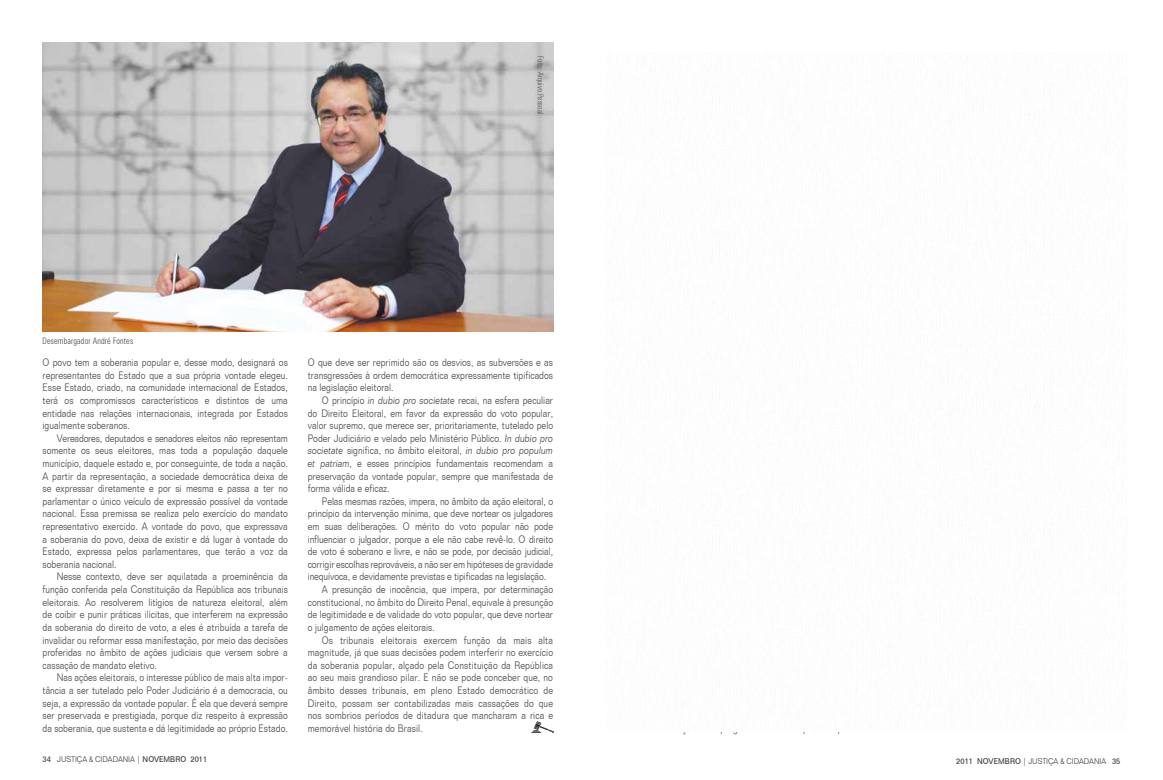
<style>
.page{position:relative;width:1163px;height:780px;background:#fff}
.page>*{position:absolute;margin:0;border:0;box-sizing:border-box;transform-origin:0 0}
.t1{font:300 10.5px/12.6px "Folio BT";color:#4d4d4f;text-align:justify;scale:.85 1}
.t2{font:300 condensed 9px "Zurich BT";letter-spacing:.02em;color:#414042;scale:.9 1}
.t3{font:300 8px "Folio BT";color:#414042;scale:.9 1}
.t4{font:300 condensed 8px "Zurich BT";letter-spacing:.015em;color:#58595b;scale:.9 1}
.s1{font-weight:500}
.s2{font-style:italic}
</style>
<div class="page">
<img style="left:43px;top:43px;width:510px;height:289px">
<img style="left:532px;top:721px;width:21px;height:11px">
<p class="t4" style="left:545px;top:56px;width:66px;rotate:90deg">Foto: Arquivo Pessoal</p>
<p class="t2" style="left:43px;top:335px;width:102px">Desembargador André Fontes</p>
<p class="t1" style="left:43px;top:356px;width:290px">O povo tem a soberania popular e, desse modo, designará os representantes do Estado que a sua própria vontade elegeu.<br>Esse Estado, criado, na comunidade internacional de Estados, terá os compromissos característicos e distintos de uma entidade nas relações internacionais, integrada por Estados igualmente soberanos.</p>
<p class="t1" style="left:43px;top:431px;width:290px;text-indent:14px">Vereadores, deputados e senadores eleitos não representam somente os seus eleitores, mas toda a população daquele município, daquele estado e, por conseguinte, de toda a nação.<br>A partir da representação, a sociedade democrática deixa de se expressar diretamente e por si mesma e passa a ter no parlamentar o único veículo de expressão possível da vontade nacional. Essa premissa se realiza pelo exercício do mandato representativo exercido. A vontade do povo, que expressava a soberania do povo, deixa de existir e dá lugar à vontade do Estado, expressa pelos parlamentares, que terão a voz da soberania nacional.</p>
<p class="t1" style="left:43px;top:570px;width:290px;text-indent:14px">Nesse contexto, deve ser aquilatada a proeminência da função conferida pela Constituição da República aos tribunais eleitorais. Ao resolverem litígios de natureza eleitoral, além de coibir e punir práticas ilícitas, que interferem na expressão da soberania do direito de voto, a eles é atribuída a tarefa de invalidar ou reformar essa manifestação, por meio das decisões proferidas no âmbito de ações judiciais que versem sobre a cassação de mandato eletivo.</p>
<p class="t1" style="left:43px;top:671px;width:290px;text-align:left;text-indent:14px">Nas ações eleitorais, o interesse público de mais alta impor&shy;tância a ser tutelado pelo Poder Judiciário é a democracia, ou seja, a expressão da vontade popular. É ela que deverá sempre ser preservada e prestigiada, porque diz respeito à expressão da soberania, que sustenta e dá legitimidade ao próprio Estado.</p>
<p class="t3" style="left:43px;top:754px;width:184px"><span class="s1">34</span> JUSTIÇA &amp; CIDADANIA | <span class="s1">NOVEMBRO 2011</span></p>
<p class="t1" style="left:308px;top:356px;width:290px">O que deve ser reprimido são os desvios, as subversões e as transgressões à ordem democrática expressamente tipificados na legislação eleitoral.</p>
<p class="t1" style="left:308px;top:394px;width:290px;text-indent:14px">O princípio <span class="s2">in dubio pro societate</span> recai, na esfera peculiar do Direito Eleitoral, em favor da expressão do voto popular, valor supremo, que merece ser, prioritariamente, tutelado pelo Poder Judiciário e velado pelo Ministério Público. <span class="s2">In dubio pro societate</span> significa, no âmbito eleitoral, <span class="s2">in dubio pro populum et patriam</span>, e esses princípios fundamentais recomendam a preservação da vontade popular, sempre que manifestada de forma válida e eficaz.</p>
<p class="t1" style="left:322px;top:494px;width:273px">Pelas mesmas razões, impera, no âmbito da ação eleitoral, o</p>
<p class="t1" style="left:308px;top:507px;width:290px">princípio da intervenção mínima, que deve nortear os julgadores</p>
<p class="t1" style="left:308px;top:520px;width:290px">em suas deliberações. O mérito do voto popular não pode</p>
<p class="t1" style="left:308px;top:532px;width:290px">influenciar o julgador, porque a ele não cabe revê-lo. O direito</p>
<p class="t1" style="left:308px;top:545px;width:290px">de voto é soberano e livre, e não se pode, por decisão judicial,</p>
<p class="t1" style="left:308px;top:557px;width:290px">corrigir escolhas reprováveis, a não ser em hipóteses de gravidade</p>
<p class="t1" style="left:308px;top:570px;width:282px">inequívoca, e devidamente previstas e tipificadas na legislação.</p>
<p class="t1" style="left:322px;top:583px;width:273px">A presunção de inocência, que impera, por determinação</p>
<p class="t1" style="left:308px;top:595px;width:290px">constitucional, no âmbito do Direito Penal, equivale à presunção</p>
<p class="t1" style="left:308px;top:608px;width:290px">de legitimidade e de validade do voto popular, que deve nortear</p>
<p class="t1" style="left:308px;top:620px;width:151px">o julgamento de ações eleitorais.</p>
<p class="t1" style="left:322px;top:633px;width:273px">Os tribunais eleitorais exercem função da mais alta</p>
<p class="t1" style="left:308px;top:646px;width:290px">magnitude, já que suas decisões podem interferir no exercício</p>
<p class="t1" style="left:308px;top:658px;width:290px">da soberania popular, alçado pela Constituição da República</p>
<p class="t1" style="left:308px;top:671px;width:290px">ao seu mais grandioso pilar. E não se pode conceber que, no</p>
<p class="t1" style="left:308px;top:683px;width:290px">âmbito desses tribunais, em pleno Estado democrático de</p>
<p class="t1" style="left:308px;top:696px;width:290px">Direito, possam ser contabilizadas mais cassações do que</p>
<p class="t1" style="left:308px;top:709px;width:290px">nos sombrios períodos de ditadura que mancharam a rica e</p>
<p class="t1" style="left:308px;top:721px;width:137px">memorável história do Brasil.</p>
<p class="t3" style="left:956px;top:756px;width:184px"><span class="s1">2011 NOVEMBRO</span> | JUSTIÇA &amp; CIDADANIA <span class="s1">35</span></p>
</div>
